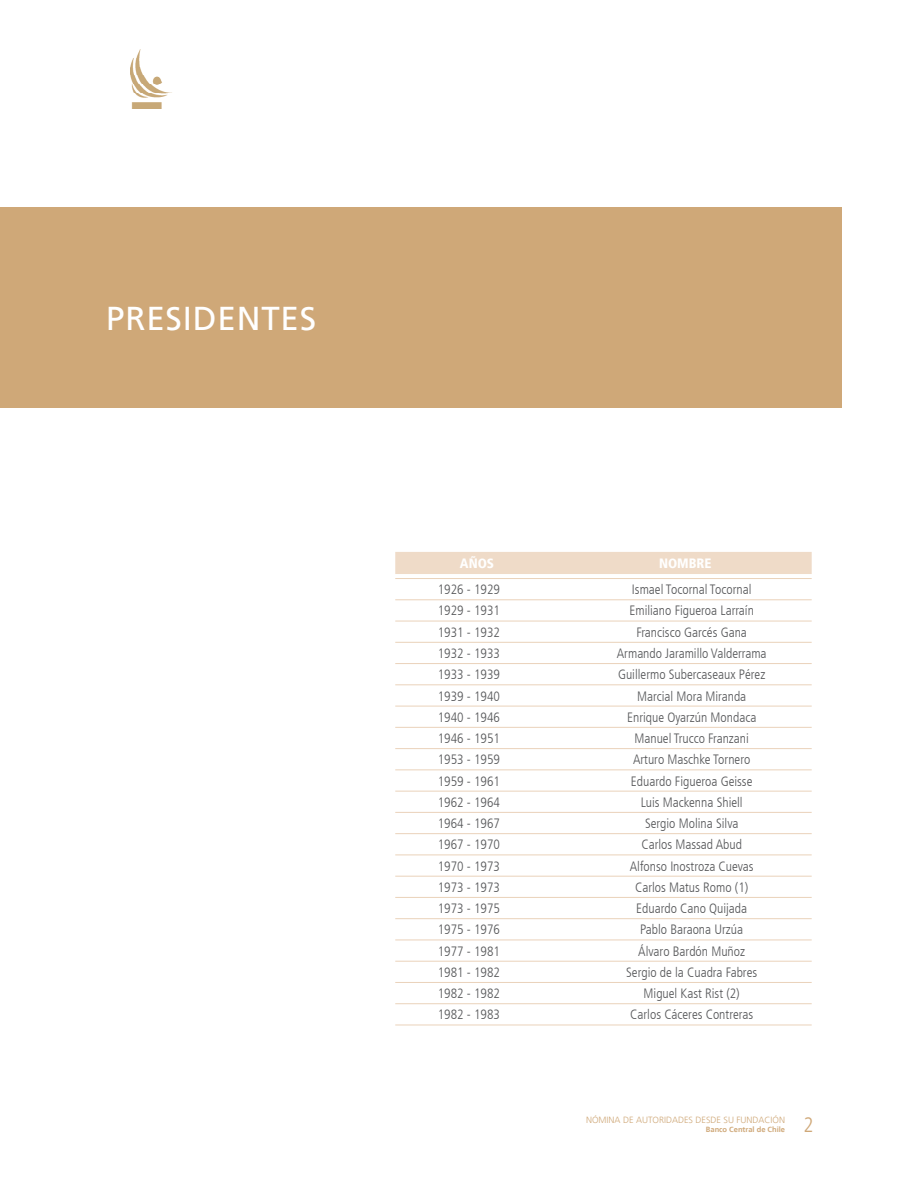
<style>
.page{position:relative;width:918px;height:1188px;background:#fff}
.page>*{position:absolute;margin:0;border:0;box-sizing:border-box;transform-origin:0 0}
._03_Texto_general{font:33px "Frutiger LT";letter-spacing:.025em;color:#fff}
.t1{font:300 condensed 21px "Frutiger LT";color:#cfa878}
._11_Nota_al_pie{font:300 condensed 13.5px "Frutiger LT";color:#57585a}
._11_Nota_al_pie-2{font:900 condensed 13.5px "Frutiger LT";color:#fff}
.t2{font:300 9px "Frutiger LT";color:#cfa878}
.t3{font:700 7.5px "Frutiger LT";color:#cfa878}
</style>
<div class="page">
<img style="left:130px;top:50px;width:42px;height:59px">
<div style="left:0;top:207px;width:841px;height:200px;background:#cfa878"></div>
<div style="left:395px;top:552px;width:417px;height:22px;background:#efdbc8"></div>
<hr style="left:395px;top:578px;width:164px;height:1px;background:#ead2ba">
<hr style="left:559px;top:578px;width:253px;height:1px;background:#ead2ba">
<hr style="left:395px;top:600px;width:164px;height:1px;background:#ead2ba">
<hr style="left:559px;top:600px;width:253px;height:1px;background:#ead2ba">
<hr style="left:395px;top:621px;width:164px;height:1px;background:#ead2ba">
<hr style="left:559px;top:621px;width:253px;height:1px;background:#ead2ba">
<hr style="left:395px;top:642px;width:164px;height:1px;background:#ead2ba">
<hr style="left:559px;top:642px;width:253px;height:1px;background:#ead2ba">
<hr style="left:395px;top:663px;width:164px;height:1px;background:#ead2ba">
<hr style="left:559px;top:663px;width:253px;height:1px;background:#ead2ba">
<hr style="left:395px;top:685px;width:164px;height:1px;background:#ead2ba">
<hr style="left:559px;top:685px;width:253px;height:1px;background:#ead2ba">
<hr style="left:395px;top:706px;width:164px;height:1px;background:#ead2ba">
<hr style="left:559px;top:706px;width:253px;height:1px;background:#ead2ba">
<hr style="left:395px;top:727px;width:164px;height:1px;background:#ead2ba">
<hr style="left:559px;top:727px;width:253px;height:1px;background:#ead2ba">
<hr style="left:395px;top:748px;width:164px;height:1px;background:#ead2ba">
<hr style="left:559px;top:748px;width:253px;height:1px;background:#ead2ba">
<hr style="left:395px;top:770px;width:164px;height:1px;background:#ead2ba">
<hr style="left:559px;top:770px;width:253px;height:1px;background:#ead2ba">
<hr style="left:395px;top:791px;width:164px;height:1px;background:#ead2ba">
<hr style="left:559px;top:791px;width:253px;height:1px;background:#ead2ba">
<hr style="left:395px;top:812px;width:164px;height:1px;background:#ead2ba">
<hr style="left:559px;top:812px;width:253px;height:1px;background:#ead2ba">
<hr style="left:395px;top:833px;width:164px;height:1px;background:#ead2ba">
<hr style="left:559px;top:833px;width:253px;height:1px;background:#ead2ba">
<hr style="left:395px;top:855px;width:164px;height:1px;background:#ead2ba">
<hr style="left:559px;top:855px;width:253px;height:1px;background:#ead2ba">
<hr style="left:395px;top:876px;width:164px;height:1px;background:#ead2ba">
<hr style="left:559px;top:876px;width:253px;height:1px;background:#ead2ba">
<hr style="left:395px;top:897px;width:164px;height:1px;background:#ead2ba">
<hr style="left:559px;top:897px;width:253px;height:1px;background:#ead2ba">
<hr style="left:395px;top:918px;width:164px;height:1px;background:#ead2ba">
<hr style="left:559px;top:918px;width:253px;height:1px;background:#ead2ba">
<hr style="left:395px;top:940px;width:164px;height:1px;background:#ead2ba">
<hr style="left:559px;top:940px;width:253px;height:1px;background:#ead2ba">
<hr style="left:395px;top:961px;width:164px;height:1px;background:#ead2ba">
<hr style="left:559px;top:961px;width:253px;height:1px;background:#ead2ba">
<hr style="left:395px;top:982px;width:164px;height:1px;background:#ead2ba">
<hr style="left:559px;top:982px;width:253px;height:1px;background:#ead2ba">
<hr style="left:395px;top:1003px;width:164px;height:1px;background:#ead2ba">
<hr style="left:559px;top:1003px;width:253px;height:1px;background:#ead2ba">
<hr style="left:395px;top:1025px;width:164px;height:1px;background:#ead2ba">
<hr style="left:559px;top:1025px;width:253px;height:1px;background:#ead2ba">
<p class="_03_Texto_general" style="left:106px;top:299px;width:211px">PRESIDENTES</p>
<p class="_11_Nota_al_pie-2" style="left:460px;top:555px;width:36px">AÑOS</p>
<p class="_11_Nota_al_pie-2" style="left:659px;top:555px;width:54px">NOMBRE</p>
<p class="_11_Nota_al_pie" style="left:438px;top:582px;width:64px">1926 - 1929</p>
<p class="_11_Nota_al_pie" style="left:632px;top:582px;width:121px">Ismael Tocornal Tocornal</p>
<p class="_11_Nota_al_pie" style="left:438px;top:603px;width:64px">1929 - 1931</p>
<p class="_11_Nota_al_pie" style="left:629px;top:603px;width:126px">Emiliano Figueroa Larraín</p>
<p class="_11_Nota_al_pie" style="left:438px;top:624px;width:64px">1931 - 1932</p>
<p class="_11_Nota_al_pie" style="left:636px;top:624px;width:112px">Francisco Garcés Gana</p>
<p class="_11_Nota_al_pie" style="left:438px;top:646px;width:64px">1932 - 1933</p>
<p class="_11_Nota_al_pie" style="left:617px;top:646px;width:151px">Armando Jaramillo Valderrama</p>
<p class="_11_Nota_al_pie" style="left:438px;top:667px;width:64px">1933 - 1939</p>
<p class="_11_Nota_al_pie" style="left:618px;top:667px;width:149px">Guillermo Subercaseaux Pérez</p>
<p class="_11_Nota_al_pie" style="left:438px;top:688px;width:64px">1939 - 1940</p>
<p class="_11_Nota_al_pie" style="left:637px;top:688px;width:111px">Marcial Mora Miranda</p>
<p class="_11_Nota_al_pie" style="left:438px;top:709px;width:64px">1940 - 1946</p>
<p class="_11_Nota_al_pie" style="left:627px;top:709px;width:131px">Enrique Oyarzún Mondaca</p>
<p class="_11_Nota_al_pie" style="left:438px;top:731px;width:64px">1946 - 1951</p>
<p class="_11_Nota_al_pie" style="left:634px;top:731px;width:116px">Manuel Trucco Franzani</p>
<p class="_11_Nota_al_pie" style="left:438px;top:752px;width:64px">1953 - 1959</p>
<p class="_11_Nota_al_pie" style="left:633px;top:752px;width:119px">Arturo Maschke Tornero</p>
<p class="_11_Nota_al_pie" style="left:438px;top:773px;width:64px">1959 - 1961</p>
<p class="_11_Nota_al_pie" style="left:631px;top:773px;width:123px">Eduardo Figueroa Geisse</p>
<p class="_11_Nota_al_pie" style="left:438px;top:794px;width:64px">1962 - 1964</p>
<p class="_11_Nota_al_pie" style="left:641px;top:794px;width:103px">Luis Mackenna Shiell</p>
<p class="_11_Nota_al_pie" style="left:438px;top:816px;width:64px">1964 - 1967</p>
<p class="_11_Nota_al_pie" style="left:645px;top:816px;width:95px">Sergio Molina Silva</p>
<p class="_11_Nota_al_pie" style="left:438px;top:837px;width:64px">1967 - 1970</p>
<p class="_11_Nota_al_pie" style="left:641px;top:837px;width:102px">Carlos Massad Abud</p>
<p class="_11_Nota_al_pie" style="left:438px;top:858px;width:64px">1970 - 1973</p>
<p class="_11_Nota_al_pie" style="left:630px;top:858px;width:125px">Alfonso Inostroza Cuevas</p>
<p class="_11_Nota_al_pie" style="left:438px;top:880px;width:64px">1973 - 1973</p>
<p class="_11_Nota_al_pie" style="left:635px;top:880px;width:115px">Carlos Matus Romo (1)</p>
<p class="_11_Nota_al_pie" style="left:438px;top:901px;width:64px">1973 - 1975</p>
<p class="_11_Nota_al_pie" style="left:636px;top:901px;width:113px">Eduardo Cano Quijada</p>
<p class="_11_Nota_al_pie" style="left:438px;top:922px;width:64px">1975 - 1976</p>
<p class="_11_Nota_al_pie" style="left:640px;top:922px;width:104px">Pablo Baraona Urzúa</p>
<p class="_11_Nota_al_pie" style="left:438px;top:943px;width:64px">1977 - 1981</p>
<p class="_11_Nota_al_pie" style="left:638px;top:943px;width:108px">Álvaro Bardón Muñoz</p>
<p class="_11_Nota_al_pie" style="left:438px;top:965px;width:64px">1981 - 1982</p>
<p class="_11_Nota_al_pie" style="left:626px;top:965px;width:132px">Sergio de la Cuadra Fabres</p>
<p class="_11_Nota_al_pie" style="left:438px;top:986px;width:64px">1982 - 1982</p>
<p class="_11_Nota_al_pie" style="left:644px;top:986px;width:98px">Miguel Kast Rist (2)</p>
<p class="_11_Nota_al_pie" style="left:438px;top:1007px;width:64px">1982 - 1983</p>
<p class="_11_Nota_al_pie" style="left:630px;top:1007px;width:124px">Carlos Cáceres Contreras</p>
<p class="t2" style="left:586px;top:1115px;width:201px">NÓMINA DE AUTORIDADES DESDE SU FUNDACIÓN</p>
<p class="t3" style="left:706px;top:1125px;width:81px">Banco Central de Chile</p>
<h2 class="t1" style="left:804px;top:1113px;width:12px">2</h2>
</div>
